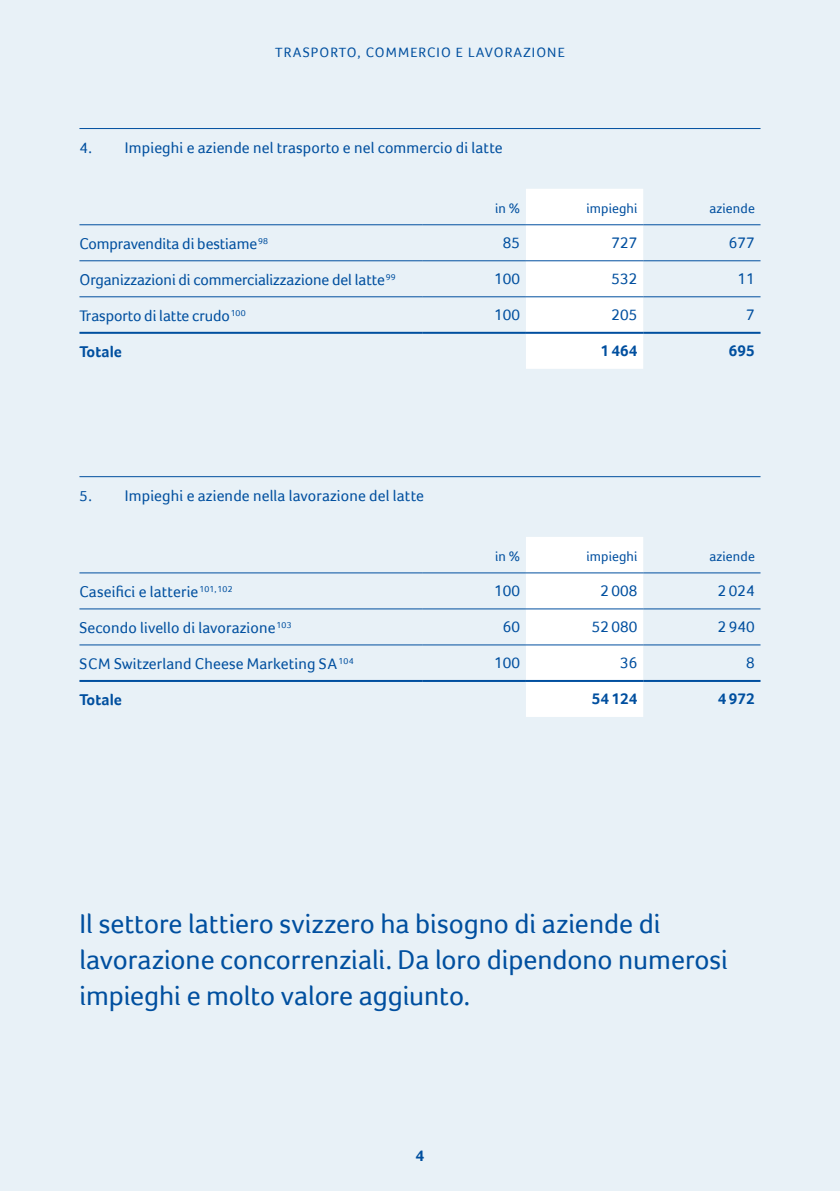
<style>
.page{position:relative;width:840px;height:1191px;background:#fff}
.page>*{position:absolute;margin:0;border:0;box-sizing:border-box;transform-origin:0 0}
._02_Lead_14_Pt{font:28px/36px "Foco";letter-spacing:-.005em;color:#004f9f}
._01_Text_8{font:16px "Foco";letter-spacing:-.005em;color:#004f9f}
._03_Fact_Titel{font:16px "Foco";letter-spacing:.01em;color:#004f9f}
._02_Tab_Zahl_8_2_Pt{font:16px "Foco";letter-spacing:.01em;color:#004f9f}
._02_Tab_Zahl_8_2_Pt-2{font:700 16px "Foco";letter-spacing:.01em;color:#004f9f}
._01_Text_8-2{font:700 16px "Foco";letter-spacing:.01em;color:#004f9f}
._01_Text_8-3{font:14px "Foco";letter-spacing:.07em;color:#004f9f}
._02_Tab_Spaltentitel{font:14px "Foco";letter-spacing:.01em;color:#004f9f}
._01_Text_8-4{font:14px "Foco";letter-spacing:.01em;color:#004f9f}
.s1{font-size:15.4px}
.s2{font-size:15.6px}
</style>
<div class="page">
<div style="left:0;top:0;width:839px;height:1191px;background:#e8f1f7"></div>
<hr style="left:79px;top:128px;width:681px;height:1px;background:#004f9f">
<hr style="left:79px;top:476px;width:681px;height:1px;background:#004f9f">
<div style="left:525px;top:189px;width:118px;height:180px;background:#fff"></div>
<hr style="left:79px;top:224px;width:343px;height:1px;background:#004f9f">
<hr style="left:422px;top:224px;width:103px;height:1px;background:#004f9f">
<hr style="left:525px;top:224px;width:118px;height:1px;background:#004f9f">
<hr style="left:643px;top:224px;width:117px;height:1px;background:#004f9f">
<hr style="left:79px;top:260px;width:343px;height:1px;background:#004f9f">
<hr style="left:422px;top:260px;width:103px;height:1px;background:#004f9f">
<hr style="left:525px;top:260px;width:118px;height:1px;background:#004f9f">
<hr style="left:643px;top:260px;width:117px;height:1px;background:#004f9f">
<hr style="left:79px;top:296px;width:343px;height:1px;background:#004f9f">
<hr style="left:422px;top:296px;width:103px;height:1px;background:#004f9f">
<hr style="left:525px;top:296px;width:118px;height:1px;background:#004f9f">
<hr style="left:643px;top:296px;width:117px;height:1px;background:#004f9f">
<hr style="left:79px;top:332px;width:343px;height:2px;background:#004f9f">
<hr style="left:422px;top:332px;width:103px;height:2px;background:#004f9f">
<hr style="left:525px;top:332px;width:118px;height:2px;background:#004f9f">
<hr style="left:643px;top:332px;width:117px;height:2px;background:#004f9f">
<div style="left:525px;top:537px;width:118px;height:180px;background:#fff"></div>
<hr style="left:79px;top:572px;width:343px;height:1px;background:#004f9f">
<hr style="left:422px;top:572px;width:103px;height:1px;background:#004f9f">
<hr style="left:525px;top:572px;width:118px;height:1px;background:#004f9f">
<hr style="left:643px;top:572px;width:117px;height:1px;background:#004f9f">
<hr style="left:79px;top:608px;width:343px;height:1px;background:#004f9f">
<hr style="left:422px;top:608px;width:103px;height:1px;background:#004f9f">
<hr style="left:525px;top:608px;width:118px;height:1px;background:#004f9f">
<hr style="left:643px;top:608px;width:117px;height:1px;background:#004f9f">
<hr style="left:79px;top:644px;width:343px;height:1px;background:#004f9f">
<hr style="left:422px;top:644px;width:103px;height:1px;background:#004f9f">
<hr style="left:525px;top:644px;width:118px;height:1px;background:#004f9f">
<hr style="left:643px;top:644px;width:117px;height:1px;background:#004f9f">
<hr style="left:79px;top:680px;width:343px;height:2px;background:#004f9f">
<hr style="left:422px;top:680px;width:103px;height:2px;background:#004f9f">
<hr style="left:525px;top:680px;width:118px;height:2px;background:#004f9f">
<hr style="left:643px;top:680px;width:117px;height:2px;background:#004f9f">
<p class="_01_Text_8-3" style="left:275px;top:44px;width:291px">TRASPORTO, COMMERCIO E LAVORAZIONE</p>
<p class="_03_Fact_Titel" style="left:79px;top:138px;width:424px"><span class="s1">4</span>. Impieghi e aziende nel trasporto e nel commercio di latte</p>
<p class="_02_Tab_Spaltentitel" style="left:495px;top:200px;width:27px">in %</p>
<p class="_02_Tab_Spaltentitel" style="left:586px;top:200px;width:53px">impieghi</p>
<p class="_02_Tab_Spaltentitel" style="left:709px;top:200px;width:47px">aziende</p>
<p class="_01_Text_8" style="left:79px;top:234px;width:190px">Compravendita di bestiame<sup>98</sup></p>
<p class="_02_Tab_Zahl_8_2_Pt" style="left:502px;top:233px;width:19px">85</p>
<p class="_02_Tab_Zahl_8_2_Pt" style="left:611px;top:233px;width:28px">727</p>
<p class="_02_Tab_Zahl_8_2_Pt" style="left:728px;top:233px;width:28px">677</p>
<p class="_01_Text_8" style="left:79px;top:270px;width:318px">Organizzazioni di commercializzazione del latte<sup>99</sup></p>
<p class="_02_Tab_Zahl_8_2_Pt" style="left:494px;top:269px;width:28px">100</p>
<p class="_02_Tab_Zahl_8_2_Pt" style="left:611px;top:269px;width:28px">532</p>
<p class="_02_Tab_Zahl_8_2_Pt" style="left:737px;top:269px;width:19px">11</p>
<p class="_01_Text_8" style="left:79px;top:306px;width:168px">Trasporto di latte crudo<sup>100</sup></p>
<p class="_02_Tab_Zahl_8_2_Pt" style="left:494px;top:305px;width:28px">100</p>
<p class="_02_Tab_Zahl_8_2_Pt" style="left:611px;top:305px;width:28px">205</p>
<p class="_02_Tab_Zahl_8_2_Pt" style="left:745px;top:305px;width:10px">7</p>
<p class="_01_Text_8-2" style="left:79px;top:342px;width:44px">Totale</p>
<p class="_02_Tab_Zahl_8_2_Pt-2" style="left:600px;top:341px;width:39px">1 464</p>
<p class="_02_Tab_Zahl_8_2_Pt-2" style="left:728px;top:341px;width:28px">695</p>
<p class="_03_Fact_Titel" style="left:79px;top:486px;width:346px"><span class="s1">5</span>. Impieghi e aziende nella lavorazione del latte</p>
<p class="_01_Text_8-3" style="left:495px;top:548px;width:27px">in %</p>
<p class="_01_Text_8-4" style="left:586px;top:548px;width:53px">impieghi</p>
<p class="_01_Text_8-4" style="left:709px;top:548px;width:47px">aziende</p>
<p class="_01_Text_8" style="left:79px;top:582px;width:155px">Caseifici e latterie<sup>101</sup><sup>,</sup><sup>102</sup></p>
<p class="_02_Tab_Zahl_8_2_Pt" style="left:494px;top:581px;width:28px">100</p>
<p class="_02_Tab_Zahl_8_2_Pt" style="left:600px;top:581px;width:39px">2 008</p>
<p class="_02_Tab_Zahl_8_2_Pt" style="left:717px;top:581px;width:39px">2 024</p>
<p class="_01_Text_8" style="left:79px;top:618px;width:214px">Secondo livello di lavorazione<sup>103</sup></p>
<p class="_02_Tab_Zahl_8_2_Pt" style="left:502px;top:617px;width:19px">60</p>
<p class="_02_Tab_Zahl_8_2_Pt" style="left:591px;top:617px;width:47px">52 080</p>
<p class="_02_Tab_Zahl_8_2_Pt" style="left:717px;top:617px;width:39px">2 940</p>
<p class="_01_Text_8" style="left:79px;top:654px;width:276px"><span class="s2">SCM</span> Switzerland Cheese Marketing <span class="s2">SA</span><sup>104</sup></p>
<p class="_02_Tab_Zahl_8_2_Pt" style="left:494px;top:653px;width:28px">100</p>
<p class="_02_Tab_Zahl_8_2_Pt" style="left:619px;top:653px;width:19px">36</p>
<p class="_02_Tab_Zahl_8_2_Pt" style="left:745px;top:653px;width:10px">8</p>
<p class="_01_Text_8-2" style="left:79px;top:690px;width:44px">Totale</p>
<p class="_02_Tab_Zahl_8_2_Pt-2" style="left:591px;top:689px;width:47px">54 124</p>
<p class="_02_Tab_Zahl_8_2_Pt-2" style="left:717px;top:689px;width:39px">4 972</p>
<p class="_02_Lead_14_Pt" style="left:79px;top:905px;width:649px">Il settore lattiero svizzero ha bisogno di aziende di lavorazione concorrenziali. Da loro dipendono numerosi impieghi e molto valore aggiunto.</p>
<p class="_01_Text_8-2" style="left:415px;top:1146px;width:10px">4</p>
</div>
